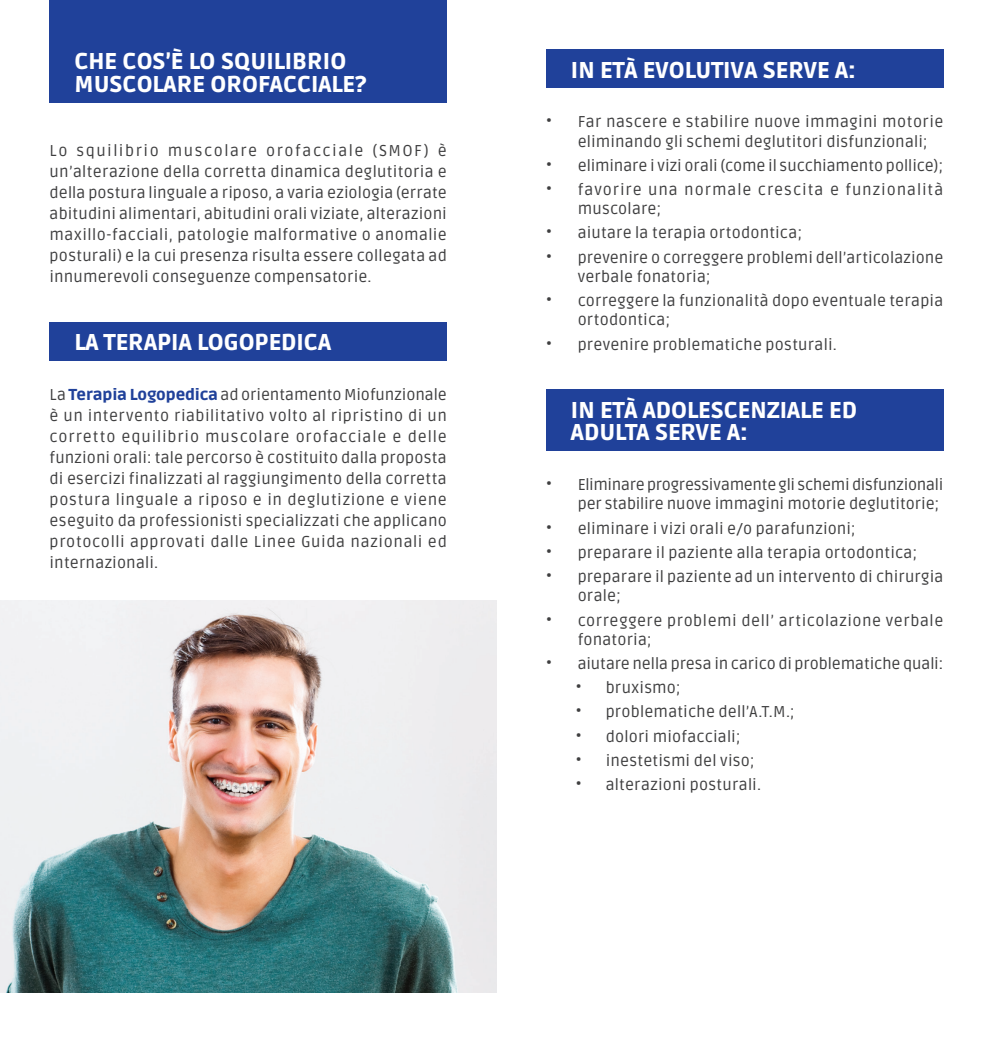
<style>
.page{position:relative;width:993px;height:1042px;background:#fff}
.page>*{position:absolute;margin:0;border:0;box-sizing:border-box;transform-origin:0 0}
.t1{font:900 22.75px/22.8px "Ruda";color:#fff}
.t2{font:15.75px/21px "Ruda";letter-spacing:.01em;color:#3e3e3f}
.t3{font:15.75px/19.2px "Ruda";letter-spacing:-.01em;color:#3e3e3f;text-align:right}
.t4{font:15.75px/19.2px "Ruda";letter-spacing:.035em;color:#3e3e3f}
.t5{font:15.75px/19.2px "Ruda";letter-spacing:.06em;color:#3e3e3f}
.s1{font-weight:900;color:#20419a}
</style>
<div class="page">
<div style="left:546px;top:389px;width:397px;height:61px;background:#20419a"></div>
<div style="left:50px;top:0;width:396px;height:102px;background:#20419a"></div>
<div style="left:50px;top:322px;width:396px;height:38px;background:#20419a"></div>
<div style="left:546px;top:50px;width:397px;height:38px;background:#20419a"></div>
<img style="left:0;top:600px;width:496px;height:392px">
<h1 class="t1" style="left:74px;top:51px;width:293px">CHE COS’È LO SQUILIBRIO<br>MUSCOLARE OROFACCIALE?</h1>
<p class="t2" style="left:50px;top:141px;width:398px;text-align:justify">Lo squilibrio muscolare orofacciale (SMOF) è un’alterazione della corretta dinamica deglutitoria e della postura linguale a riposo, a varia eziologia (errate abitudini alimentari, abitudini orali viziate, alterazioni maxillo-facciali, patologie malformative o anomalie posturali) e la cui presenza risulta essere collegata ad innumerevoli conseguenze compensatorie.</p>
<h1 class="t1" style="left:74px;top:332px;width:258px">LA TERAPIA LOGOPEDICA</h1>
<h1 class="t1" style="left:570px;top:60px;width:286px">IN ETÀ EVOLUTIVA SERVE A:</h1>
<p class="t2" style="left:577px;top:112px;width:367px;line-height:19.2px;text-indent:-32px">• Far nascere e stabilire nuove immagini motorie eliminando gli schemi deglutitori disfunzionali;</p>
<p class="t2" style="left:546px;top:155px;width:398px">• eliminare i vizi orali (come il succhiamento pollice);</p>
<p class="t5" style="left:577px;top:180px;width:367px;text-indent:-32px">• favorire una normale crescita e funzionalità muscolare;</p>
<p class="t2" style="left:546px;top:223px;width:257px">• aiutare la terapia ortodontica;</p>
<p class="t2" style="left:577px;top:248px;width:367px;line-height:19.2px;text-indent:-32px">• prevenire o correggere problemi dell’articolazione verbale fonatoria;</p>
<p class="t2" style="left:577px;top:291px;width:367px;line-height:19.2px;text-indent:-32px">• correggere la funzionalità dopo eventuale terapia ortodontica;</p>
<p class="t2" style="left:546px;top:334px;width:292px">• prevenire problematiche posturali.</p>
<p class="t2" style="left:50px;top:384px;width:398px;text-align:justify">La <span class="s1">Terapia Logopedica</span> ad orientamento Miofunzionale è un intervento riabilitativo volto al ripristino di un corretto equilibrio muscolare orofacciale e delle funzioni orali: tale percorso è costituito dalla proposta di esercizi finalizzati al raggiungimento della corretta postura linguale a riposo e in deglutizione e viene eseguito da professionisti specializzati che applicano protocolli approvati dalle Linee Guida nazionali ed internazionali.</p>
<h1 class="t1" style="left:570px;top:399px;width:287px">IN ETÀ ADOLESCENZIALE ED<br>ADULTA SERVE A:</h1>
<p class="t3" style="left:546px;top:475px;width:398px">• Eliminare progressivamente gli schemi disfunzionali per stabilire nuove immagini motorie deglutitorie;</p>
<p class="t2" style="left:546px;top:518px;width:311px">• eliminare i vizi orali e/o parafunzioni;</p>
<p class="t2" style="left:546px;top:542px;width:372px">• preparare il paziente alla terapia ortodontica;</p>
<p class="t2" style="left:577px;top:567px;width:367px;line-height:19.2px;text-indent:-32px">• preparare il paziente ad un intervento di chirurgia orale;</p>
<p class="t4" style="left:577px;top:611px;width:367px;text-indent:-32px">• correggere problemi dell’ articolazione verbale fonatoria;</p>
<p class="t2" style="left:546px;top:653px;width:398px">• aiutare nella presa in carico di problematiche quali:</p>
<p class="t2" style="left:575px;top:677px;width:106px">• bruxismo;</p>
<p class="t2" style="left:575px;top:702px;width:220px">• problematiche dell’A.T.M.;</p>
<p class="t2" style="left:575px;top:726px;width:166px">• dolori miofacciali;</p>
<p class="t2" style="left:575px;top:750px;width:180px">• inestetismi del viso;</p>
<p class="t2" style="left:575px;top:774px;width:187px">• alterazioni posturali.</p>
</div>
